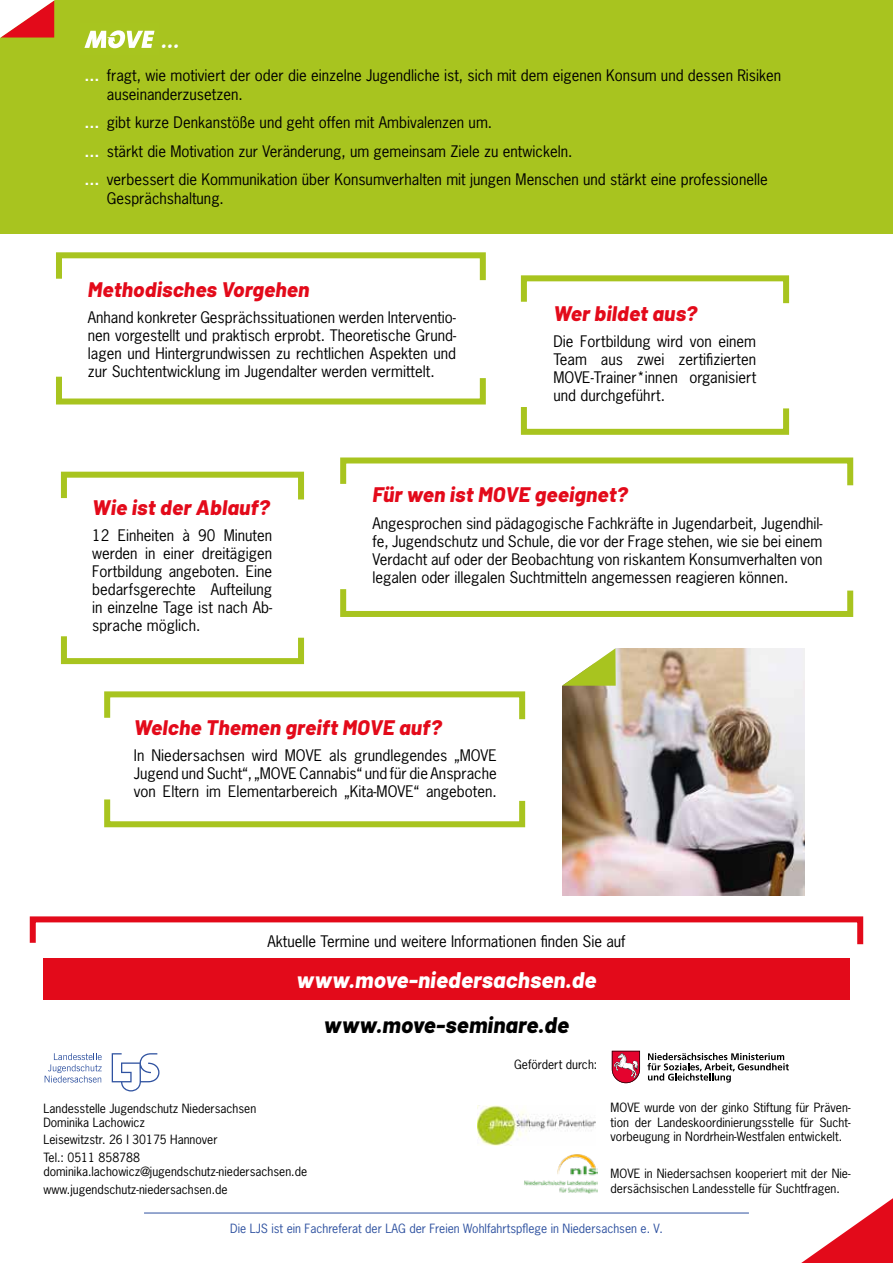
<style>
.page{position:relative;width:893px;height:1263px;background:#fff}
.page>*{position:absolute;margin:0;border:0;box-sizing:border-box;transform-origin:0 0}
.t1{font:italic 800 22.5px "Barlow";letter-spacing:.01em;color:#fff}
.t2{font:italic 800 22.5px "Barlow";letter-spacing:.01em;color:#000}
.t3{font:italic 800 21px "Barlow";letter-spacing:.01em;color:#e30a1a}
.t4{font:italic 800 21px "Barlow";color:#fff}
.t5{font:15px/18px "News Gothic Std";color:#000;text-align:justify}
.t6{font:12px/14.4px "News Gothic Std";color:#000}
.t7{font:12px "News Gothic Std";color:#2f52a0}
.s1{font-weight:700;color:#fff}
</style>
<div class="page">
<div style="left:0;top:0;width:893px;height:234px;background:#a8c41f"></div>
<svg style="left:801px;top:1198px;width:92px;height:65px"></svg>
<svg style="left:84px;top:30px;width:70px;height:18px"></svg>
<svg style="left:0;top:0;width:55px;height:38px;background:#ef898b"></svg>
<svg style="left:56px;top:252px;width:430px;height:29px"></svg>
<svg style="left:56px;top:376px;width:430px;height:29px"></svg>
<svg style="left:340px;top:457px;width:514px;height:29px"></svg>
<svg style="left:340px;top:589px;width:514px;height:28px"></svg>
<svg style="left:60px;top:471px;width:244px;height:29px"></svg>
<svg style="left:60px;top:636px;width:244px;height:29px"></svg>
<svg style="left:520px;top:275px;width:270px;height:29px"></svg>
<svg style="left:520px;top:407px;width:270px;height:28px"></svg>
<svg style="left:104px;top:691px;width:422px;height:29px"></svg>
<svg style="left:104px;top:799px;width:422px;height:29px"></svg>
<img style="left:562px;top:648px;width:242px;height:248px">
<svg style="left:562px;top:648px;width:54px;height:38px"></svg>
<svg style="left:29px;top:916px;width:835px;height:29px"></svg>
<div style="left:43px;top:958px;width:807px;height:42px;background:#e30a1a"></div>
<hr style="left:144px;top:1212px;width:605px;height:1px;background:#2f52a0">
<svg style="left:45px;top:1053px;width:57px;height:29px"></svg>
<svg style="left:112px;top:1053px;width:47px;height:38px"></svg>
<img style="left:477px;top:1105px;width:118px;height:40px">
<svg style="left:647px;top:1053px;width:142px;height:29px"></svg>
<svg style="left:612px;top:1051px;width:28px;height:32px"></svg>
<img style="left:524px;top:1154px;width:73px;height:39px">
<h2 class="t4" style="left:161px;top:25px;width:19px">…</h2>
<p class="t5" style="left:107px;top:65px;width:676px;line-height:19.5px;text-indent:-22px"><span class="s1">…</span> fragt, wie motiviert der oder die einzelne Jugendliche ist, sich mit dem eigenen Konsum und dessen Risiken auseinanderzusetzen.</p>
<p class="t5" style="left:84px;top:109px;width:685px;line-height:28px;text-align:left"><span class="s1">…</span> gibt kurze Denkanstöße und geht offen mit Ambivalenzen um.<br><span class="s1">…</span> stärkt die Motivation zur Veränderung, um gemeinsam Ziele zu entwickeln.<br><span class="s1">…</span> verbessert die Kommunikation über Konsumverhalten mit jungen Menschen und stärkt eine professionelle</p>
<p class="t5" style="left:107px;top:189px;width:119px">Gesprächshaltung.</p>
<h2 class="t3" style="left:88px;top:273px;width:223px">Methodisches Vorgehen</h2>
<p class="t5" style="left:88px;top:308px;width:370px">Anhand konkreter Gesprächssituationen werden Interventio&shy;nen vorgestellt und praktisch erprobt. Theoretische Grund&shy;lagen und Hintergrundwissen zu rechtlichen Aspekten und zur Suchtentwicklung im Jugendalter werden vermittelt.</p>
<h2 class="t3" style="left:553px;top:298px;width:145px">Wer bildet aus?</h2>
<p class="t5" style="left:553px;top:333px;width:204px">Die Fortbildung wird von einem Team aus zwei zertifizierten MOVE-Trainer*innen organisiert und durchgeführt.</p>
<h2 class="t3" style="left:92px;top:491px;width:179px">Wie ist der Ablauf?</h2>
<p class="t5" style="left:92px;top:526px;width:182px">12 Einheiten à 90 Minuten werden in einer dreitägigen Fortbildung angeboten. Eine bedarfsgerechte Aufteilung in einzelne Tage ist nach Ab&shy;sprache möglich.</p>
<h2 class="t3" style="left:372px;top:479px;width:257px">Für wen ist MOVE geeignet?</h2>
<p class="t5" style="left:372px;top:514px;width:452px">Angesprochen sind pädagogische Fachkräfte in Jugendarbeit, Jugendhil&shy;fe, Jugendschutz und Schule, die vor der Frage stehen, wie sie bei einem Verdacht auf oder der Beobachtung von riskantem Konsumverhalten von legalen oder illegalen Suchtmitteln angemessen reagieren können.</p>
<h2 class="t3" style="left:134px;top:711px;width:309px">Welche Themen greift MOVE auf?</h2>
<p class="t5" style="left:134px;top:746px;width:364px">In Niedersachsen wird MOVE als grundlegendes „MOVE Jugend und Sucht“, „MOVE Cannabis“ und für die Ansprache von Eltern im Elementarbereich „Kita-MOVE“ angeboten.</p>
<p class="t5" style="left:267px;top:932px;width:360px">Aktuelle Termine und weitere Informationen finden Sie auf</p>
<h1 class="t1" style="left:297px;top:963px;width:301px">www.move-niedersachsen.de</h1>
<h1 class="t2" style="left:324px;top:1008px;width:247px">www.move-seminare.de</h1>
<p class="t6" style="left:43px;top:1101px;width:214px">Landesstelle Jugendschutz Niedersachsen<br>Dominika Lachowicz</p>
<p class="t6" style="left:43px;top:1131px;width:176px;line-height:17.4px">Leisewitzstr. 26 I 30175 Hannover<br>Tel.: 0511 858788</p>
<p class="t6" style="left:43px;top:1163px;width:265px;line-height:17.4px">dominika.lachowicz@jugendschutz-niedersachsen.de www.jugendschutz-niedersachsen.de</p>
<p class="t6" style="left:514px;top:1058px;width:85px">Gefördert durch:</p>
<p class="t6" style="left:611px;top:1100px;width:241px;text-align:justify">MOVE wurde von der ginko Stiftung für Präven&shy;tion der Landeskoordinierungsstelle für Sucht&shy;vorbeugung in Nordrhein-Westfalen entwickelt.</p>
<p class="t6" style="left:611px;top:1166px;width:241px">MOVE in Niedersachsen kooperiert mit der Nie&shy;dersächsischen Landesstelle für Suchtfragen.</p>
<p class="t7" style="left:230px;top:1221px;width:434px">Die LJS ist ein Fachreferat der LAG der Freien Wohlfahrtspflege in Niedersachsen e. V.</p>
</div>
